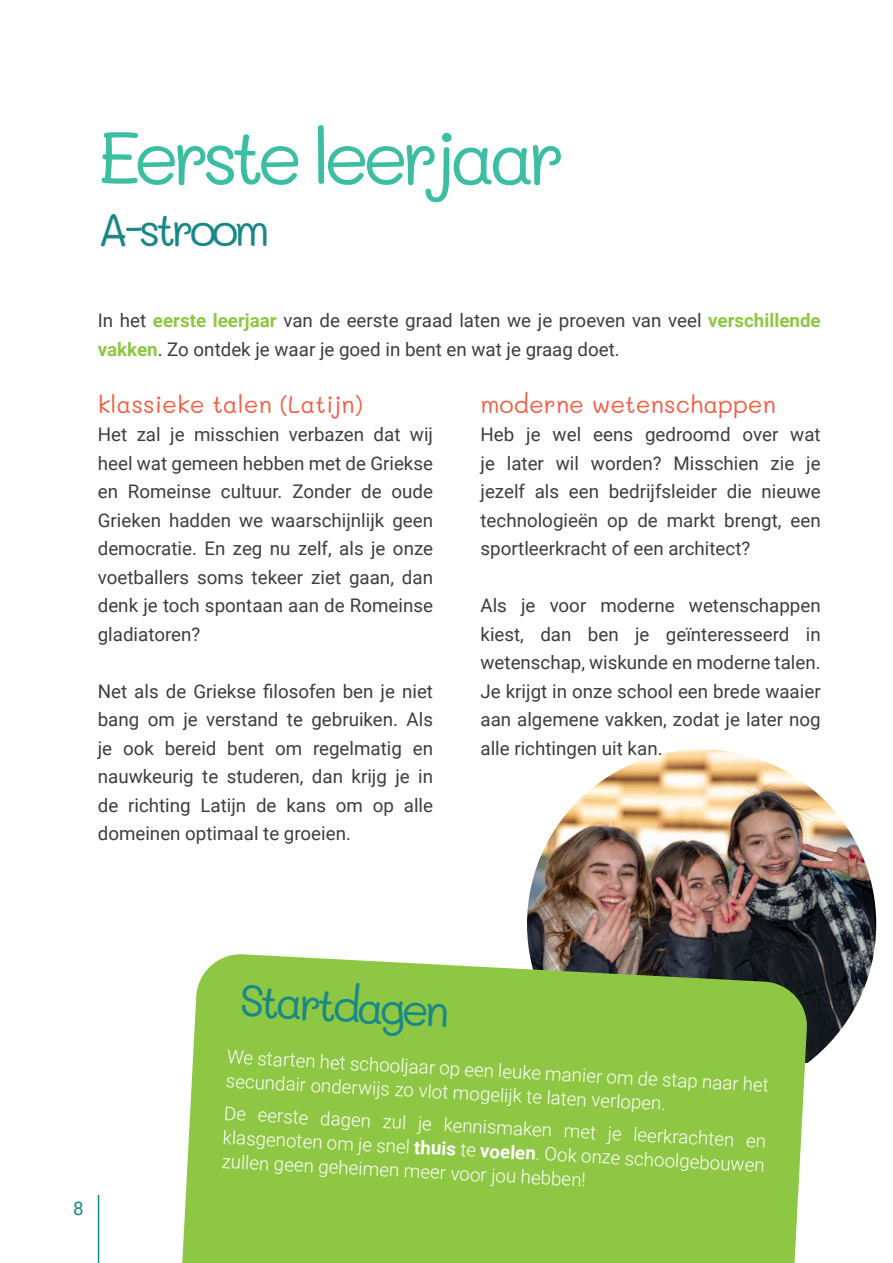
<style>
.page{position:relative;width:893px;height:1263px;background:#fff}
.page>*{position:absolute;margin:0;border:0;box-sizing:border-box;transform-origin:0 0}
.Kop_1{font:75px "Mali";letter-spacing:-.1em;color:#3cbea2}
.Kader_kop{font:45px "Mali";color:#198888}
.Kop_1_sub{font:45px "Mali";letter-spacing:-.1em;color:#198787}
.Kop_2{font:24px "Mali";color:#f15f45}
.Standaardtekst{font:24px "Mali";color:#f15f45}
.Standaardtekst-2{font:18.75px/28.5px "Roboto";color:#3e3e3f;text-align:justify}
.Kader_standaard{font:300 18.75px/24px "Roboto";color:#fff}
.t1{font:18.75px "Roboto";color:#198888}
.s1{font-weight:700;color:#8ec743}
.s2{font-weight:700}
</style>
<div class="page">
<hr style="left:98px;top:1195px;width:1px;height:68px;background:#198888">
<img style="left:527px;top:749px;width:349px;height:314px">
<svg style="left:182px;top:953px;width:626px;height:310px;background:#8ec349"></svg>
<p class="Kop_1" style="left:98px;top:115px;width:469px">Eerste leerjaar</p>
<p class="Kop_1_sub" style="left:98px;top:204px;width:174px">A-stroom</p>
<p class="Standaardtekst-2" style="left:98px;top:305px;width:724px">In het <span class="s1">eerste leerjaar</span> van de eerste graad laten we je proeven van veel <span class="s1">verschillende vakken</span>. Zo ontdek je waar je goed in bent en wat je graag doet.</p>
<p class="Kop_2" style="left:98px;top:390px;width:267px">klassieke talen (Latijn)</p>
<p class="Standaardtekst-2" style="left:98px;top:419px;width:337px">Het zal je misschien verbazen dat wij heel wat gemeen hebben met de Griekse en Romeinse cultuur. Zonder de oude Grieken hadden we waarschijnlijk geen democratie. En zeg nu zelf, als je onze voetballers soms tekeer ziet gaan, dan denk je toch spontaan aan de Romeinse gladiatoren?</p>
<p class="Standaardtekst-2" style="left:98px;top:676px;width:337px">Net als de Griekse filosofen ben je niet bang om je verstand te gebruiken. Als je ook bereid bent om regelmatig en nauwkeurig te studeren, dan krijg je in de richting Latijn de kans om op alle domeinen optimaal te groeien.</p>
<p class="Standaardtekst" style="left:480px;top:390px;width:297px">moderne wetenschappen</p>
<p class="Standaardtekst-2" style="left:480px;top:419px;width:342px">Heb je wel eens gedroomd over wat je later wil worden? Misschien zie je jezelf als een bedrijfsleider die nieuwe technologieën op de markt brengt, een sportleerkracht of een architect?</p>
<p class="Standaardtekst-2" style="left:480px;top:590px;width:342px">Als je voor moderne wetenschappen kiest, dan ben je geïnteresseerd in wetenschap, wiskunde en moderne talen.<br>Je krijgt in onze school een brede waaier aan algemene vakken, zodat je later nog alle richtingen uit kan.</p>
<p class="t1" style="left:73px;top:1195px;width:12px">8</p>
<p class="Kader_kop" style="left:241px;top:975px;width:212px;rotate:3deg">Startdagen</p>
<p class="Kader_standaard" style="left:228px;top:1044px;width:544px;rotate:3deg">We starten het schooljaar op een leuke manier om de stap naar het secundair onderwijs zo vlot mogelijk te laten verlopen.</p>
<p class="Kader_standaard" style="left:225px;top:1100px;width:544px;text-align:justify;rotate:3deg">De eerste dagen zul je kennismaken met je leerkrachten en klasgenoten om je snel <span class="s2">thuis</span> te <span class="s2">voelen</span>. Ook onze schoolgebouwen zullen geen geheimen meer voor jou hebben!</p>
</div>
